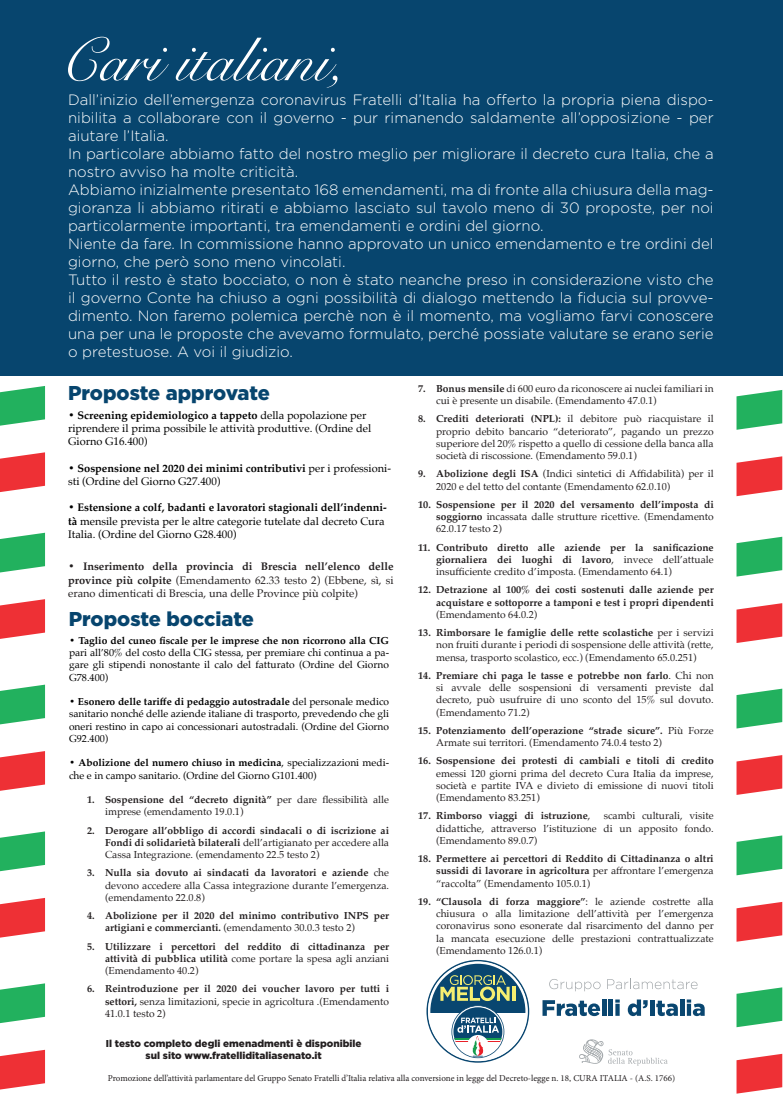
<style>
.page{position:relative;width:783px;height:1108px;background:#fff}
.page>*{position:absolute;margin:0;border:0;box-sizing:border-box;transform-origin:0 0}
.t1{font:61px "Snell Roundhand";color:#fff}
.t2{font:900 20px "Gotham";color:#07456e}
.t3{font:300 15px/18px "Gotham";color:#fff}
.t4{font:11px/13.2px "Palatino";color:#000001}
.t5{font:11px/13.2px "Palatino";color:#231f20;text-align:justify}
.t6{font:10.2px/12.2px "Palatino";color:#231f20;text-align:justify}
.t7{font:700 10.2px/12.2px "Palatino";color:#231f20;text-align:justify}
.t8{font:10.2px/12.2px "Palatino";color:#000001;text-align:justify}
.t9{font:700 10.2px "Palatino";color:#000001}
.t10{font:900 10px/12px "Gotham";color:#231f20;text-align:center}
.t11{font:9px "Minion Pro";color:#231f20}
.s1{font-weight:700}
.s2{font-weight:400}
</style>
<div class="page">
<div style="left:0;top:0;width:782px;height:376px;background:#07456e"></div>
<svg style="left:426px;top:959px;width:103px;height:103px"></svg>
<svg style="left:542px;top:1000px;width:58px;height:15px"></svg>
<div style="left:601px;top:999px;width:5px;height:16px;background:#094670"></div>
<hr style="left:608px;top:999px;width:4px;height:16px;background:#094670">
<svg style="left:615px;top:999px;width:4px;height:16px"></svg>
<svg style="left:627px;top:999px;width:20px;height:16px"></svg>
<hr style="left:650px;top:999px;width:4px;height:16px;background:#094670">
<svg style="left:656px;top:1000px;width:21px;height:15px"></svg>
<hr style="left:680px;top:999px;width:4px;height:16px;background:#094670">
<svg style="left:686px;top:999px;width:18px;height:16px"></svg>
<svg style="left:579px;top:1039px;width:88px;height:26px"></svg>
<svg style="left:549px;top:979px;width:51px;height:12px"></svg>
<svg style="left:607px;top:978px;width:90px;height:11px"></svg>
<svg style="left:0;top:386px;width:45px;height:39px;background:#41bc75"></svg>
<svg style="left:0;top:452px;width:45px;height:40px;background:#f05156"></svg>
<svg style="left:0;top:532px;width:45px;height:40px;background:#46bd78"></svg>
<svg style="left:0;top:599px;width:45px;height:39px;background:#f04d52"></svg>
<svg style="left:0;top:684px;width:45px;height:40px;background:#46bd78"></svg>
<svg style="left:0;top:751px;width:45px;height:39px;background:#f04d52"></svg>
<svg style="left:0;top:831px;width:45px;height:40px;background:#46bd78"></svg>
<svg style="left:0;top:898px;width:45px;height:39px;background:#f04d51"></svg>
<svg style="left:0;top:983px;width:45px;height:39px;background:#42bc75"></svg>
<svg style="left:0;top:1049px;width:45px;height:40px;background:#f05256"></svg>
<svg style="left:736px;top:390px;width:46px;height:39px;background:#43bc76"></svg>
<svg style="left:736px;top:456px;width:46px;height:40px;background:#f05358"></svg>
<svg style="left:736px;top:536px;width:46px;height:40px;background:#48be7a"></svg>
<svg style="left:736px;top:603px;width:46px;height:40px;background:#f05358"></svg>
<svg style="left:736px;top:688px;width:46px;height:40px;background:#48be7a"></svg>
<svg style="left:736px;top:755px;width:46px;height:39px;background:#f04f54"></svg>
<svg style="left:736px;top:835px;width:46px;height:40px;background:#48be79"></svg>
<svg style="left:736px;top:902px;width:46px;height:39px;background:#f04f54"></svg>
<svg style="left:736px;top:987px;width:46px;height:40px;background:#48be79"></svg>
<svg style="left:736px;top:1053px;width:46px;height:40px;background:#f05458"></svg>
<h1 class="t1" style="left:59px;top:12px;width:286px">Cari italiani,</h1>
<p class="t3" style="left:68px;top:91px;width:647px">Dall’inizio dell’emergenza coronavirus Fratelli d’Italia ha offerto la propria piena dispo&shy;nibilita a collaborare con il governo - pur rimanendo saldamente all’opposizione - per aiutare l’Italia.<br>In particolare abbiamo fatto del nostro meglio per migliorare il decreto cura Italia, che a nostro avviso ha molte criticità.<br>Abbiamo inizialmente presentato 168 emendamenti, ma di fronte alla chiusura della mag&shy;gioranza li abbiamo ritirati e abbiamo lasciato sul tavolo meno di 30 proposte, per noi particolarmente importanti, tra emendamenti e ordini del giorno.<br>Niente da fare. In commissione hanno approvato un unico emendamento e tre ordini del giorno, che però sono meno vincolati.<br>Tutto il resto è stato bocciato, o non è stato neanche preso in considerazione visto che il governo Conte ha chiuso a ogni possibilità di dialogo mettendo la fiducia sul provve&shy;dimento. Non faremo polemica perchè non è il momento, ma vogliamo farvi conoscere una per una le proposte che avevamo formulato, perché possiate valutare se erano serie o pretestuose. A voi il giudizio.</p>
<h2 class="t2" style="left:68px;top:381px;width:203px">Proposte approvate</h2>
<p class="t4" style="left:68px;top:408px;width:304px"><span class="s1">• Screening epidemiologico a tappeto</span> della popolazione per riprendere il prima possibile le attività produttive. (Ordine del<br>Giorno G16.400)</p>
<p class="t4" style="left:68px;top:461px;width:324px"><span class="s1">• Sospensione nel 2020 dei minimi contributivi</span> per i professioni&shy;sti (Ordine del Giorno G27.400)</p>
<p class="t4" style="left:68px;top:501px;width:320px"><span class="s1">• Estensione a colf, badanti e lavoratori stagionali dell’indenni&shy;tà</span> mensile prevista per le altre categorie tutelate dal decreto Cura<br>Italia. (Ordine del Giorno G28.400)</p>
<p class="t5" style="left:68px;top:560px;width:327px"><span class="s1">• Inserimento della provincia di Brescia nell’elenco delle province più colpite</span> (Emendamento 62.33 testo 2) (Ebbene, sì, si erano dimenticati di Brescia, una delle Province più colpite)</p>
<h2 class="t2" style="left:69px;top:607px;width:186px">Proposte bocciate</h2>
<p class="t9" style="left:69px;top:631px;width:321px">• Taglio del cuneo fiscale per le imprese che non ricorrono alla CIG</p>
<p class="t8" style="left:69px;top:646px;width:321px">pari all’80% del costo della CIG stessa, per premiare chi continua a pa&shy;gare gli stipendi nonostante il calo del fatturato (Ordine del Giorno G78.400)</p>
<p class="t8" style="left:69px;top:695px;width:321px"><span class="s1">• Esonero delle tariffe di pedaggio autostradale</span> del personale medico sanitario nonché delle aziende italiane di trasporto, prevedendo che gli oneri restino in capo ai concessionari autostradali. (Ordine del Giorno G92.400)</p>
<p class="t8" style="left:69px;top:756px;width:321px"><span class="s1">• Abolizione del numero chiuso in medicina</span>, specializzazioni medi&shy;che e in campo sanitario. (Ordine del Giorno G101.400)</p>
<p class="t6" style="left:105px;top:793px;width:285px;text-indent:-18px"><span class="s1">1. Sospensione del “decreto dignità”</span> per dare flessibilità alle imprese (emendamento 19.0.1)</p>
<p class="t7" style="left:105px;top:823px;width:285px;text-indent:-18px">2. Derogare all’obbligo di accordi sindacali o di iscrizione ai Fondi di solidarietà bilaterali <span class="s2">dell’artigianato per accedere alla Cassa Integrazione. (emendamento 22.5 testo 2)</span></p>
<p class="t6" style="left:105px;top:866px;width:285px;text-indent:-18px"><span class="s1">3. Nulla sia dovuto ai sindacati da lavoratori e aziende</span> che devono accedere alla Cassa integrazione durante l’emergenza. (emendamento 22.0.8)</p>
<p class="t7" style="left:105px;top:909px;width:285px;text-indent:-18px">4. Abolizione per il 2020 del minimo contributivo INPS per artigiani e commercianti. <span class="s2">(emendamento 30.0.3 testo 2)</span></p>
<p class="t7" style="left:105px;top:939px;width:285px;text-indent:-18px">5. Utilizzare i percettori del reddito di cittadinanza per attività di pubblica utilità <span class="s2">come portare la spesa agli anziani (Emendamento 40.2)</span></p>
<p class="t6" style="left:105px;top:982px;width:285px;text-indent:-18px"><span class="s1">6. Reintroduzione per il 2020 dei voucher lavoro per tutti i settori,</span> senza limitazioni, specie in agricoltura .(Emendamento 41.0.1 testo 2)</p>
<p class="t10" style="left:106px;top:1037px;width:257px">Il testo completo degli emenadmenti è disponibile sul sito www.fratelliditaliasenato.it</p>
<p class="t6" style="left:436px;top:382px;width:279px;text-indent:-18px"><span class="s1">7. Bonus mensile</span> di 600 euro da riconoscere ai nuclei familiari in cui è presente un disabile. (Emendamento 47.0.1)</p>
<p class="t6" style="left:436px;top:413px;width:279px;text-indent:-18px"><span class="s1">8. Crediti deteriorati (NPL):</span> il debitore può riacquistare il proprio debito bancario “deteriorato”, pagando un prezzo superiore del 20% rispetto a quello di cessione della banca alla società di riscossione. (Emendamento 59.0.1)</p>
<p class="t6" style="left:436px;top:467px;width:279px;text-indent:-18px"><span class="s1">9. Abolizione degli ISA</span> (Indici sintetici di Affidabilità) per il<br>2020 e del tetto del contante (Emendamento 62.0.10)</p>
<p class="t7" style="left:436px;top:498px;width:279px;text-indent:-18px">10. Sospensione per il 2020 del versamento dell’imposta di soggiorno <span class="s2">incassata dalle strutture ricettive. (Emendamento 62.0.17 testo 2)</span></p>
<p class="t7" style="left:436px;top:540px;width:279px;text-indent:-18px">11. Contributo diretto alle aziende per la sanificazione giornaliera dei luoghi di lavoro<span class="s2">, invece dell’attuale insufficiente credito d’imposta. (Emendamento 64.1)</span></p>
<p class="t7" style="left:418px;top:583px;width:297px;text-align:right">12. Detrazione al 100% dei costi sostenuti dalle aziende per acquistare e sottoporre a tamponi e test i propri dipendenti</p>
<p class="t6" style="left:436px;top:608px;width:102px">(Emendamento 64.0.2)</p>
<p class="t6" style="left:436px;top:626px;width:279px;text-indent:-18px"><span class="s1">13. Rimborsare le famiglie delle rette scolastiche</span> per i servizi non fruiti durante i periodi di sospensione delle attività (rette, mensa, trasporto scolastico, ecc.) (Emendamento 65.0.251)</p>
<p class="t6" style="left:436px;top:669px;width:279px;text-indent:-18px"><span class="s1">14. Premiare chi paga le tasse e potrebbe non farlo</span>. Chi non si avvale delle sospensioni di versamenti previste dal decreto, può usufruire di uno sconto del 15% sul dovuto. (Emendamento 71.2)</p>
<p class="t6" style="left:436px;top:724px;width:279px;text-indent:-18px"><span class="s1">15. Potenziamento dell’operazione “strade sicure”.</span> Più Forze<br>Armate sui territori. (Emendamento 74.0.4 testo 2)</p>
<p class="t7" style="left:418px;top:754px;width:297px">16. Sospensione dei protesti di cambiali e titoli di credito</p>
<p class="t6" style="left:436px;top:766px;width:279px">emessi 120 giorni prima del decreto Cura Italia da imprese, società e partite IVA e divieto di emissione di nuovi titoli (Emendamento 83.251)</p>
<p class="t7" style="left:418px;top:809px;width:174px">17. Rimborso viaggi di istruzione<span class="s2">,</span></p>
<p class="t6" style="left:436px;top:809px;width:279px;text-indent:167px">scambi culturali, visite didattiche, attraverso l’istituzione di un apposito fondo. (Emendamento 89.0.7)</p>
<p class="t7" style="left:436px;top:852px;width:279px;text-indent:-18px">18. Permettere ai percettori di Reddito di Cittadinanza o altri sussidi di lavorare in agricoltura <span class="s2">per affrontare l’emergenza “raccolta” (Emendamento 105.0.1)</span></p>
<p class="t6" style="left:436px;top:895px;width:279px;text-indent:-18px"><span class="s1">19. “Clausola di forza maggiore”</span>: le aziende costrette alla chiusura o alla limitazione dell’attività per l’emergenza coronavirus sono esonerate dal risarcimento del danno per la mancata esecuzione delle prestazioni contrattualizzate (Emendamento 126.0.1)</p>
<p class="t11" style="left:108px;top:1071px;width:569px">Promozione dell’attività parlamentare del Gruppo Senato Fratelli d’Italia relativa alla conversione in legge del Decreto-legge n. 18, CURA ITALIA - (A.S. 1766)</p>
</div>
